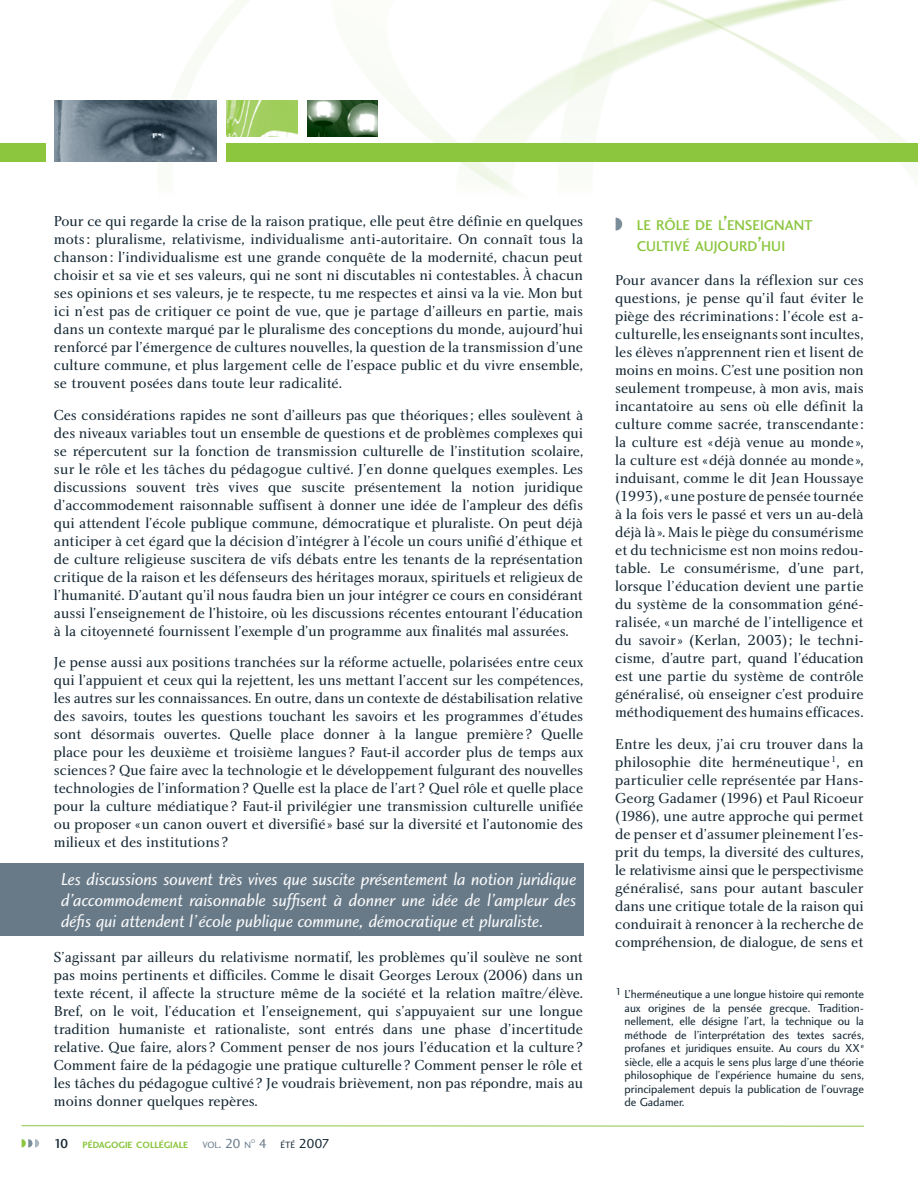
<style>
.page{position:relative;width:918px;height:1188px;background:#fff}
.page>*{position:absolute;margin:0;border:0;box-sizing:border-box;transform-origin:0 0}
.t1{font:18px/21px "Charlotte Sans Book Italic Plain";letter-spacing:-.01em;color:#f9fafb;text-align:justify}
.t2{font:15px/18px "Charlotte Book Plain";letter-spacing:-.005em;color:#142733;text-align:justify}
.t3{font:14.7px/21px "Charlotte Sans Medium Plain";color:#8cc63f}
.t4{font:13.5px "Charlotte Sans Book Plain";color:#142733}
.t5{font:12px/13.5px "Charlotte Sans Book Plain";letter-spacing:-.005em;color:#142733;text-align:justify}
.t6{font:9.45px "Charlotte Sans Bold Plain";color:#8cc63f}
.t7{font:9.45px "Charlotte Sans Book Plain";color:#687a88}
.t8{font:5.55px "Charlotte Sans Book Plain";color:#687a88}
.s1{font-family:"Charlotte Sans Medium Plain";font-size:13.5px;color:#142733}
.s2{font-size:13.5px}
.s3{color:#687a88}
.s4{font-size:9.45px}
.s5{font-size:21px}
</style>
<div class="page">
<svg style="left:616px;top:218px;width:6px;height:13px"></svg>
<img style="left:0;top:0;width:918px;height:193px">
<hr style="left:22px;top:1125px;width:842px;height:2px;background:#8cc63f">
<img style="left:55px;top:101px;width:162px;height:61px">
<img style="left:307px;top:101px;width:71px;height:36px">
<img style="left:227px;top:101px;width:70px;height:36px">
<div style="left:227px;top:144px;width:691px;height:18px;background:#8cc63f"></div>
<div style="left:0;top:144px;width:46px;height:18px;background:#8cc63f"></div>
<svg style="left:22px;top:1139px;width:17px;height:9px"></svg>
<div style="left:0;top:864px;width:583px;height:72px;background:#687a88"></div>
<p class="t2" style="left:54px;top:213px;width:531px">Pour ce qui regarde la crise de la raison pratique, elle peut être définie en quelques mots : pluralisme, relativisme, individualisme anti-autoritaire. On connaît tous la chanson : l’individualisme est une grande conquête de la modernité, chacun peut choisir et sa vie et ses valeurs, qui ne sont ni discutables ni contestables. À chacun ses opinions et ses valeurs, je te respecte, tu me respectes et ainsi va la vie. Mon but ici n’est pas de critiquer ce point de vue, que je partage d’ailleurs en partie, mais dans un contexte marqué par le pluralisme des conceptions du monde, aujourd’hui renforcé par l’émergence de cultures nouvelles, la question de la transmission d’une culture commune, et plus largement celle de l’espace public et du vivre ensemble, se trouvent posées dans toute leur radicalité.</p>
<p class="t2" style="left:54px;top:407px;width:531px">Ces considérations rapides ne sont d’ailleurs pas que théoriques ; elles soulèvent à des niveaux variables tout un ensemble de questions et de problèmes complexes qui se répercutent sur la fonction de transmission culturelle de l’institution scolaire, sur le rôle et les tâches du pédagogue cultivé. J’en donne quelques exemples. Les discussions souvent très vives que suscite présentement la notion juridique d’accommodement raisonnable suffisent à donner une idée de l’ampleur des défis qui attendent l’école publique commune, démocratique et pluraliste. On peut déjà anticiper à cet égard que la décision d’intégrer à l’école un cours unifié d’éthique et de culture religieuse suscitera de vifs débats entre les tenants de la représentation critique de la raison et les défenseurs des héritages moraux, spirituels et religieux de l’humanité. D’autant qu’il nous faudra bien un jour intégrer ce cours en considérant aussi l’enseignement de l’histoire, où les discussions récentes entourant l’éducation à la citoyenneté fournissent l’exemple d’un programme aux finalités mal assurées.</p>
<p class="t2" style="left:54px;top:654px;width:531px">Je pense aussi aux positions tranchées sur la réforme actuelle, polarisées entre ceux qui l’appuient et ceux qui la rejettent, les uns mettant l’accent sur les compétences, les autres sur les connaissances. En outre, dans un contexte de déstabilisation relative des savoirs, toutes les questions touchant les savoirs et les programmes d’études sont désormais ouvertes. Quelle place donner à la langue première ? Quelle place pour les deuxième et troisième langues ? Faut-il accorder plus de temps aux sciences ? Que faire avec la technologie et le développement fulgurant des nouvelles technologies de l’information ? Quelle est la place de l’art ? Quel rôle et quelle place pour la culture médiatique ? Faut-il privilégier une transmission culturelle unifiée ou proposer « un canon ouvert et diversifié » basé sur la diversité et l’autonomie des milieux et des institutions ?</p>
<p class="t1" style="left:61px;top:870px;width:517px">Les discussions souvent très vives que suscite présentement la notion juridique d’accommodement raisonnable suffisent à donner une idée de l’ampleur des défis qui attendent l’école publique commune, démocratique et pluraliste.</p>
<p class="t2" style="left:54px;top:949px;width:531px">S’agissant par ailleurs du relativisme normatif, les problèmes qu’il soulève ne sont pas moins pertinents et difficiles. Comme le disait Georges Leroux (2006) dans un texte récent, il affecte la structure même de la société et la relation maître/élève.<br>Bref, on le voit, l’éducation et l’enseignement, qui s’appuyaient sur une longue tradition humaniste et rationaliste, sont entrés dans une phase d’incertitude relative. Que faire, alors ? Comment penser de nos jours l’éducation et la culture ?<br>Comment faire de la pédagogie une pratique culturelle ? Comment penser le rôle et les tâches du pédagogue cultivé ? Je voudrais brièvement, non pas répondre, mais au moins donner quelques repères.</p>
<p class="t6" style="left:54px;top:1141px;width:136px"><span class="s1">10</span> PÉDAGOGIE COLLÉGIALE</p>
<p class="t7" style="left:202px;top:1141px;width:50px">VOL<span class="s2">. 20</span> N</p>
<p class="t8" style="left:251px;top:1139px;width:6px">O</p>
<p class="t4" style="left:259px;top:1138px;width:72px"><span class="s3">4</span> <span class="s4">ÉTÉ</span> 2007</p>
<p class="t3" style="left:637px;top:216px;width:178px">LE RÔLE DE L<span class="s5">’</span>ENSEIGNANT<br>CULTIVÉ AUJOURD<span class="s5">’</span>HUI</p>
<p class="t2" style="left:615px;top:273px;width:250px">Pour avancer dans la réflexion sur ces questions, je pense qu’il faut éviter le piège des récriminations : l’école est a&shy;culturelle, les enseignants sont incultes, les élèves n’apprennent rien et lisent de moins en moins. C’est une position non seulement trompeuse, à mon avis, mais incantatoire au sens où elle définit la culture comme sacrée, transcendante : la culture est « déjà venue au monde », la culture est « déjà donnée au monde », induisant, comme le dit Jean Houssaye (1993), « une posture de pensée tournée à la fois vers le passé et vers un au-delà déjà là ». Mais le piège du consumérisme et du technicisme est non moins redou&shy;table. Le consumérisme, d’une part, lorsque l’éducation devient une partie du système de la consommation géné&shy;ralisée, « un marché de l’intelligence et du savoir » (Kerlan, 2003) ; le techni&shy;cisme, d’autre part, quand l’éducation est une partie du système de contrôle généralisé, où enseigner c’est produire méthodiquement des humains efficaces.</p>
<p class="t2" style="left:615px;top:736px;width:250px">Entre les deux, j’ai cru trouver dans la philosophie dite herméneutique <sup>1</sup>, en particulier celle représentée par Hans-Georg Gadamer (1996) et Paul Ricoeur (1986), une autre approche qui permet de penser et d’assumer pleinement l’es&shy;prit du temps, la diversité des cultures, le relativisme ainsi que le perspectivisme généralisé, sans pour autant basculer dans une critique totale de la raison qui conduirait à renoncer à la recherche de compréhension, de dialogue, de sens et</p>
<p class="t5" style="left:625px;top:989px;width:241px;text-indent:-9px"><sup>1</sup> L’herméneutique a une longue histoire qui remonte aux origines de la pensée grecque. Tradition&shy;nellement, elle désigne l’art, la technique ou la méthode de l’interprétation des textes sacrés, profanes et juridiques ensuite. Au cours du XX <sup>e </sup>siècle, elle a acquis le sens plus large d’une théorie philosophique de l’expérience humaine du sens, principalement depuis la publication de l’ouvrage de Gadamer.</p>
</div>
